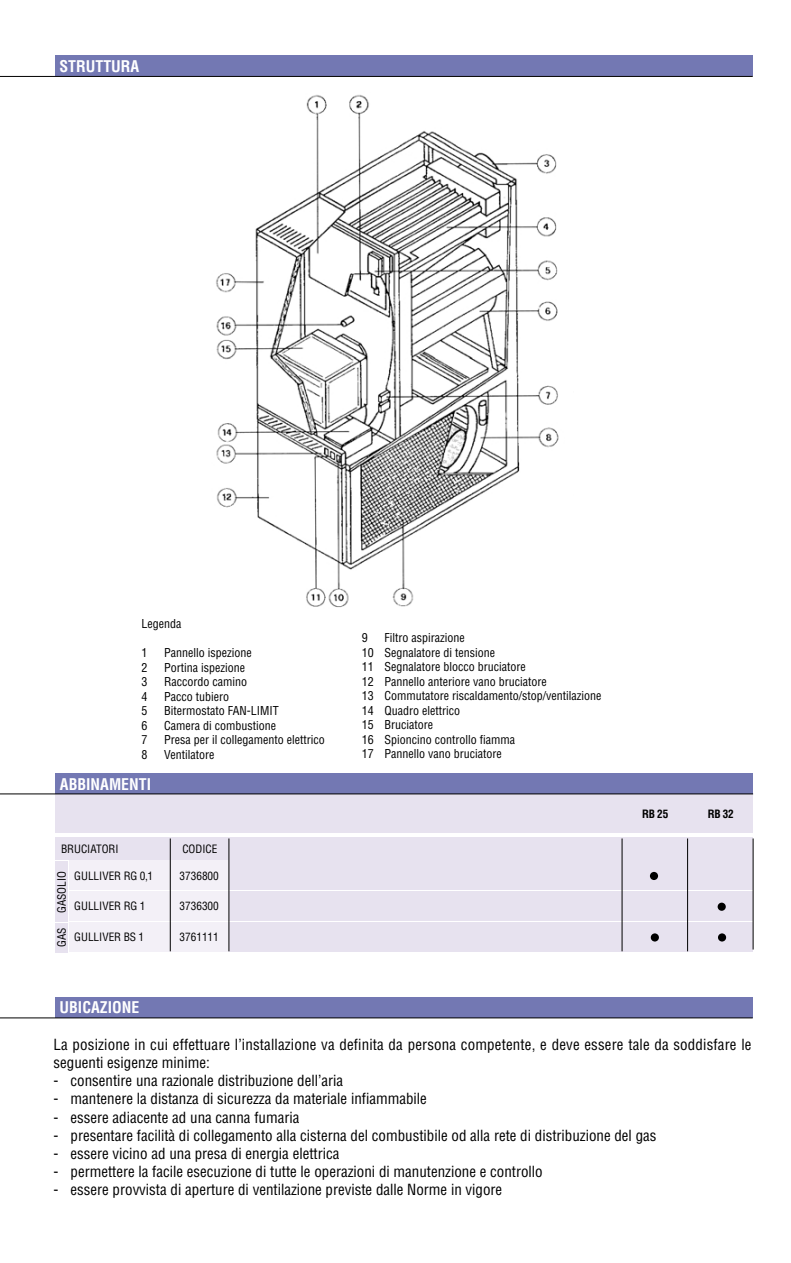
<style>
.page{position:relative;width:791px;height:1263px;background:#fff}
.page>*{position:absolute;margin:0;border:0;box-sizing:border-box;transform-origin:0 0}
.t1{font:700 condensed 15.75px "Helvetica";color:#fff}
.t2{font:condensed 15px/18.1px "Helvetica";color:#000}
.t3{font:condensed 12px/14.5px "Helvetica";color:#000}
.t4{font:condensed 11.25px "Helvetica";color:#000}
.t5{font:700 condensed 11.25px "Helvetica";letter-spacing:-.02em;color:#000}
</style>
<div class="page">
<img style="left:216px;top:95px;width:343px;height:513px">
<div style="left:55px;top:55px;width:697px;height:21px;background:#7378b3"></div>
<hr style="left:0;top:76px;width:752px;height:1px;background:#000">
<div style="left:55px;top:773px;width:698px;height:21px;background:#7378b3"></div>
<div style="left:55px;top:794px;width:698px;height:39px;background:#e7e2ef"></div>
<div style="left:69px;top:891px;width:684px;height:30px;background:#f3f0f7"></div>
<div style="left:229px;top:891px;width:524px;height:30px;background:#e7e2ef"></div>
<div style="left:69px;top:922px;width:684px;height:30px;background:#f3f0f7"></div>
<div style="left:229px;top:922px;width:524px;height:30px;background:#e7e2ef"></div>
<div style="left:69px;top:860px;width:684px;height:30px;background:#f3f0f7"></div>
<div style="left:229px;top:860px;width:524px;height:30px;background:#e7e2ef"></div>
<div style="left:55px;top:837px;width:698px;height:22px;background:#e7e2ef"></div>
<hr style="left:170px;top:838px;width:1px;height:113px;background:#000">
<div style="left:55px;top:923px;width:13px;height:29px;background:#e7e2ef"></div>
<div style="left:55px;top:861px;width:13px;height:61px;background:#e7e2ef"></div>
<div style="left:649px;top:872px;width:9px;height:8px;background:#000;border-radius:50%"></div>
<div style="left:717px;top:903px;width:8px;height:8px;background:#000;border-radius:50%"></div>
<svg style="left:717px;top:933px;width:9px;height:9px"></svg>
<div style="left:650px;top:933px;width:8px;height:9px;background:#000;border-radius:50%"></div>
<hr style="left:0;top:793px;width:753px;height:1px;background:#000">
<div style="left:55px;top:997px;width:697px;height:21px;background:#7378b3"></div>
<hr style="left:0;top:1017px;width:752px;height:1px;background:#000">
<hr style="left:228px;top:838px;width:1px;height:113px;background:#000">
<hr style="left:621px;top:838px;width:1px;height:113px;background:#000">
<hr style="left:687px;top:838px;width:1px;height:113px;background:#000">
<hr style="left:752px;top:838px;width:1px;height:112px;background:#000">
<p class="t1" style="left:60px;top:60px;width:81px">STRUTTURA</p>
<p class="t3" style="left:141px;top:618px;width:41px">Legenda</p>
<p class="t3" style="left:141px;top:647px;width:7px">1</p>
<p class="t3" style="left:164px;top:647px;width:89px">Pannello ispezione</p>
<p class="t3" style="left:141px;top:661px;width:7px">2</p>
<p class="t3" style="left:164px;top:661px;width:82px">Portina ispezione</p>
<p class="t3" style="left:141px;top:676px;width:7px">3</p>
<p class="t3" style="left:164px;top:676px;width:84px">Raccordo camino</p>
<p class="t3" style="left:141px;top:690px;width:7px">4</p>
<p class="t3" style="left:164px;top:690px;width:66px">Pacco tubiero</p>
<p class="t3" style="left:141px;top:705px;width:7px">5</p>
<p class="t3" style="left:164px;top:705px;width:116px">Bitermostato FAN-LIMIT</p>
<p class="t3" style="left:141px;top:719px;width:7px">6</p>
<p class="t3" style="left:164px;top:719px;width:113px">Camera di combustione</p>
<p class="t3" style="left:141px;top:734px;width:7px">7</p>
<p class="t3" style="left:164px;top:734px;width:162px">Presa per il collegamento elettrico</p>
<p class="t3" style="left:141px;top:748px;width:7px">8</p>
<p class="t3" style="left:164px;top:748px;width:52px">Ventilatore</p>
<p class="t1" style="left:60px;top:778px;width:93px">ABBINAMENTI</p>
<p class="t4" style="left:61px;top:844px;width:59px">BRUCIATORI</p>
<p class="t4" style="left:182px;top:844px;width:37px">CODICE</p>
<p class="t4" style="left:57px;top:913px;width:43px;rotate:-90deg">GASOLIO</p>
<p class="t4" style="left:57px;top:947px;width:21px;rotate:-90deg">GAS</p>
<p class="t4" style="left:74px;top:871px;width:80px">GULLIVER RG 0,1</p>
<p class="t4" style="left:74px;top:902px;width:72px">GULLIVER RG 1</p>
<p class="t4" style="left:74px;top:933px;width:71px">GULLIVER BS 1</p>
<p class="t4" style="left:179px;top:871px;width:41px">3736800</p>
<p class="t4" style="left:179px;top:902px;width:41px">3736300</p>
<p class="t4" style="left:179px;top:933px;width:41px">3761111</p>
<p class="t3" style="left:362px;top:632px;width:7px">9</p>
<p class="t3" style="left:362px;top:632px;width:241px;text-indent:23px">Filtro aspirazione<br>10 Segnalatore di tensione<br>11 Segnalatore blocco bruciatore<br>12 Pannello anteriore vano bruciatore<br>13 Commutatore riscaldamento/stop/ventilazione<br>14 Quadro elettrico<br>15 Bruciatore<br>16 Spioncino controllo fiamma<br>17 Pannello vano bruciatore</p>
<p class="t5" style="left:642px;top:810px;width:28px">RB 25</p>
<p class="t5" style="left:707px;top:810px;width:28px">RB 32</p>
<p class="t1" style="left:60px;top:1002px;width:81px">UBICAZIONE</p>
<p class="t2" style="left:54px;top:1037px;width:699px">La posizione in cui effettuare l’installazione va definita da persona competente, e deve essere tale da soddisfare le seguenti esigenze minime:</p>
<p class="t2" style="left:54px;top:1073px;width:291px">- consentire una razionale distribuzione dell’aria</p>
<p class="t2" style="left:54px;top:1091px;width:375px">- mantenere la distanza di sicurezza da materiale infiammabile</p>
<p class="t2" style="left:54px;top:1109px;width:247px">- essere adiacente ad una canna fumaria</p>
<p class="t2" style="left:54px;top:1127px;width:604px">- presentare facilità di collegamento alla cisterna del combustibile od alla rete di distribuzione del gas</p>
<p class="t2" style="left:54px;top:1146px;width:287px">- essere vicino ad una presa di energia elettrica</p>
<p class="t2" style="left:54px;top:1164px;width:490px">- permettere la facile esecuzione di tutte le operazioni di manutenzione e controllo</p>
<p class="t2" style="left:54px;top:1182px;width:450px">- essere provvista di aperture di ventilazione previste dalle Norme in vigore</p>
</div>
